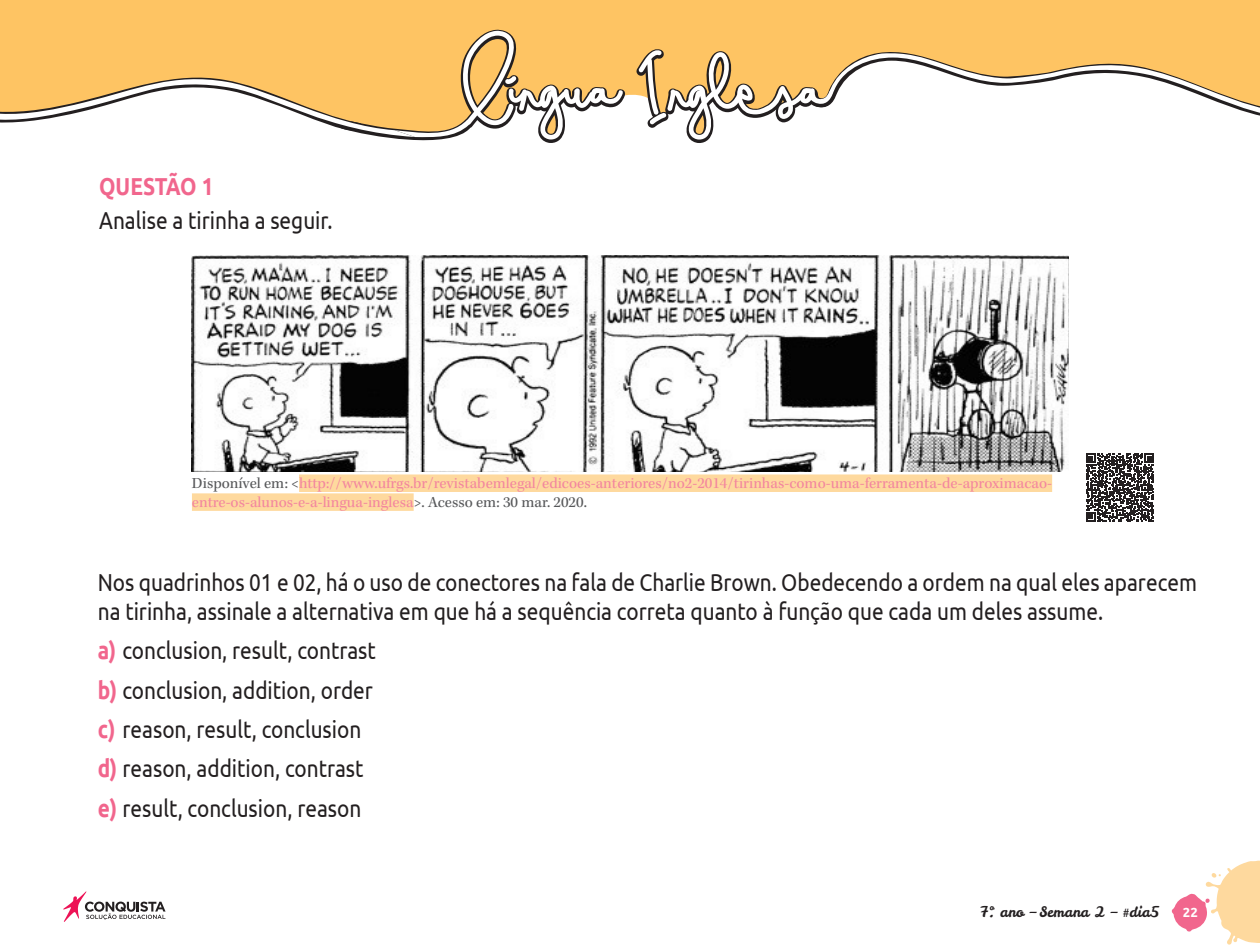
<style>
.page{position:relative;width:1260px;height:945px;background:#fff}
.page>*{position:absolute;margin:0;border:0;box-sizing:border-box;transform-origin:0 0}
.t1{font:24.5px/39.4px "Ubuntu";color:#231f20;scale:.85 1}
.t2{font:700 24.5px "Ubuntu";letter-spacing:-.01em;color:#f1668d;scale:.85 1}
.t3{font:15.75px/18.9px "Kepler Std";color:#f3869f}
.t4{font:14.35px "Leckerli One";color:#231f20}
.t5{font:700 13.12px "Ubuntu";color:#fff}
.s1{color:#57585a}
.s2{font-weight:700;color:#f1668d}
</style>
<div class="page">
<svg style="left:1172px;top:861px;width:88px;height:84px"></svg>
<svg style="left:63px;top:891px;width:103px;height:31px"></svg>
<div style="left:0;top:0;width:1260px;height:52px;background:#fec463"></div>
<svg style="left:636px;top:48px;width:200px;height:95px"></svg>
<svg style="left:0;top:52px;width:1260px;height:85px"></svg>
<svg style="left:341px;top:30px;width:285px;height:113px"></svg>
<img style="left:192px;top:255px;width:876px;height:216px">
<div style="left:299px;top:474px;width:753px;height:18px;background:#fed99e"></div>
<div style="left:192px;top:493px;width:222px;height:18px;background:#fed99e"></div>
<svg style="left:1086px;top:453px;width:68px;height:69px"></svg>
<p class="t2" style="left:99px;top:172px;width:136px">QUESTÃO 1</p>
<p class="t1" style="left:99px;top:200px;width:276px">Analise a tirinha a seguir.</p>
<p class="t3" style="left:192px;top:475px;width:862px"><span class="s1">Disponível em: &lt;</span>http://www.ufrgs.br/revistabemlegal/edicoes-anteriores/no2-2014/tirinhas-como-uma-ferramenta-de-aproximacao&shy;entre-os-alunos-e-a-lingua-inglesa<span class="s1">&gt;. Acesso em: 30 mar. 2020.</span></p>
<p class="t1" style="left:98px;top:567px;width:1295px;line-height:29.4px">Nos quadrinhos 01 e 02, há o uso de conectores na fala de Charlie Brown. Obedecendo a ordem na qual eles aparecem na tirinha, assinale a alternativa em que há a sequência correta quanto à função que cada um deles assume.</p>
<p class="t1" style="left:98px;top:630px;width:329px"><span class="s2">a)</span> conclusion, result, contrast <span class="s2">b)</span> conclusion, addition, order <span class="s2">c)</span> reason, result, conclusion <span class="s2">d)</span> reason, addition, contrast <span class="s2">e)</span> result, conclusion, reason</p>
<p class="t4" style="left:980px;top:903px;width:181px">7º. ano – Semana 2 – #dia5</p>
<p class="t5" style="left:1183px;top:905px;width:16px">22</p>
</div>
